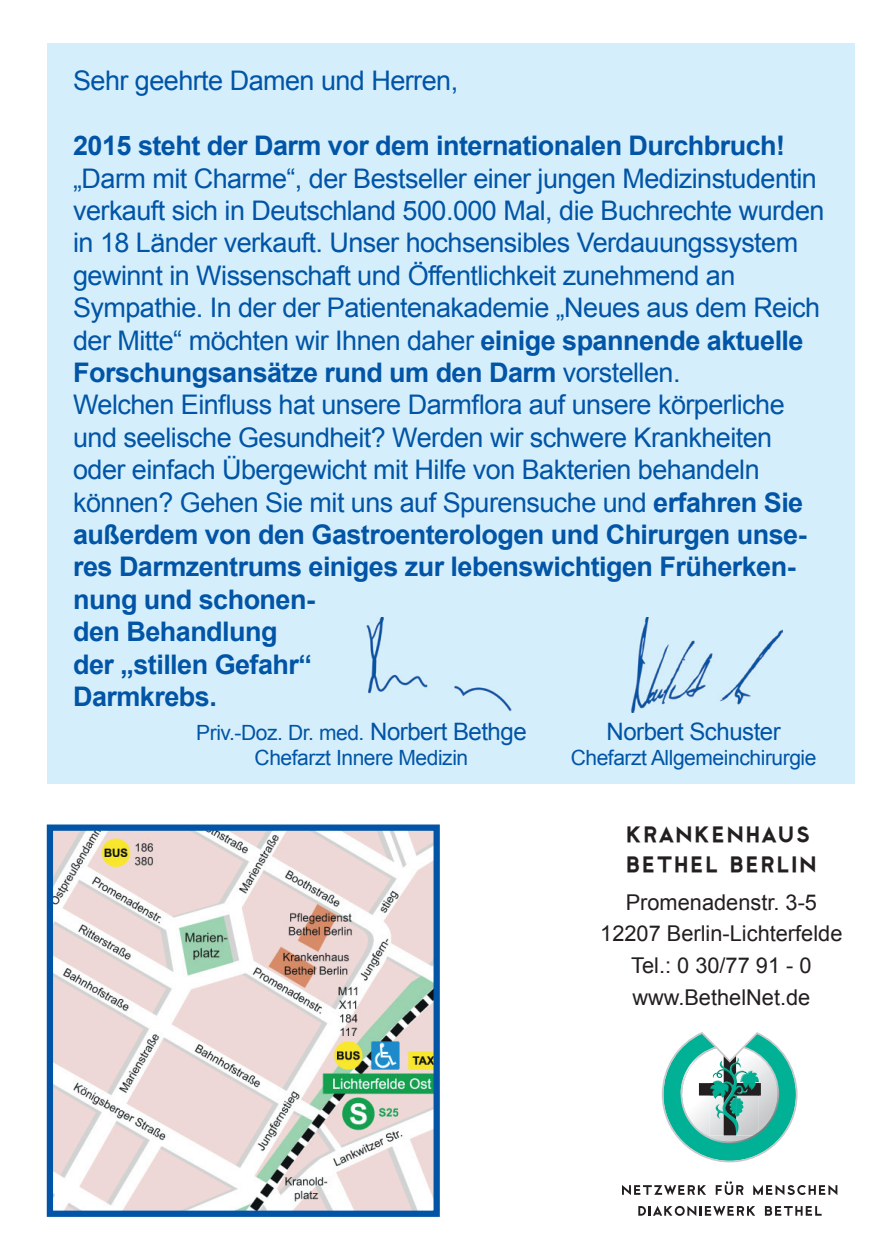
<style>
.page{position:relative;width:893px;height:1259px;background:#fff}
.page>*{position:absolute;margin:0;border:0;box-sizing:border-box;transform-origin:0 0}
.t1{font:27.6px/30px "Cityof";color:#231f20}
.t2{font:27px/32.4px "Arial";letter-spacing:-.02em;color:#0154a6}
.t3{font:700 27px "Arial";letter-spacing:-.02em;color:#0154a6}
.t4{font:24px "Arial";letter-spacing:-.02em;color:#0154a6}
.t5{font:21.9px/31.8px "Arial";color:#231f20;text-align:center}
.t6{font:21px/25.2px "Arial";letter-spacing:-.02em;color:#0154a6;text-align:center}
.s1{font-weight:700}
.s2{font-size:24px}
</style>
<div class="page">
<svg style="left:622px;top:1185px;width:84px;height:10px"></svg>
<svg style="left:716px;top:1181px;width:27px;height:14px"></svg>
<svg style="left:753px;top:1185px;width:84px;height:10px"></svg>
<svg style="left:638px;top:1205px;width:117px;height:11px"></svg>
<svg style="left:765px;top:1206px;width:57px;height:9px"></svg>
<svg style="left:662px;top:1032px;width:135px;height:130px"></svg>
<div style="left:47px;top:43px;width:808px;height:740px;background:#d4effb"></div>
<img style="left:54px;top:831px;width:379px;height:378px">
<div style="left:47px;top:824px;width:393px;height:392px;border:6px solid #0154a6"></div>
<img style="left:366px;top:617px;width:146px;height:94px">
<img style="left:631px;top:617px;width:151px;height:95px">
<p class="t2" style="left:73px;top:65px;width:387px">Sehr geehrte Damen und Herren,</p>
<p class="t3" style="left:73px;top:128px;width:714px">2015 steht der Darm vor dem internationalen Durchbruch!</p>
<p class="t2" style="left:73px;top:162px;width:753px">„Darm mit Charme“, der Bestseller einer jungen Medizinstudentin verkauft sich in Deutschland 500.000 Mal, die Buchrechte wurden in 18 Länder verkauft. Unser hochsensibles Verdauungssystem gewinnt in Wissenschaft und Öffentlichkeit zunehmend an Sympathie. In der der Patientenakademie „Neues aus dem Reich der Mitte“ möchten wir Ihnen daher <span class="s1">einige spannende aktuelle Forschungsansätze rund um den Darm</span> vorstellen.<br>Welchen Einfluss hat unsere Darmflora auf unsere körperliche und seelische Gesundheit? Werden wir schwere Krankheiten oder einfach Übergewicht mit Hilfe von Bakterien behandeln können? Gehen Sie mit uns auf Spurensuche und <span class="s1">erfahren Sie außerdem von den Gastroenterologen und Chirurgen unse&shy;res Darmzentrums einiges zur lebenswichtigen Früherken&shy;nung und schonen-<br>den Behandlung<br>der „stillen Gefahr“<br>Darmkrebs.</span></p>
<p class="t6" style="left:196px;top:720px;width:332px">Priv.-Doz. Dr. med. <span class="s2">Norbert Bethge<br></span>Chefarzt Innere Medizin</p>
<p class="t4" style="left:607px;top:716px;width:176px">Norbert Schuster</p>
<p class="t6" style="left:571px;top:745px;width:247px">Chefarzt Allgemeinchirurgie</p>
<p class="t1" style="left:625px;top:817px;width:194px">krankenhaus bethel berlin</p>
<p class="t5" style="left:600px;top:886px;width:244px">Promenadenstr. 3-5<br>12207 Berlin-Lichterfelde<br>Tel.: 0 30/77 91 - 0 www.BethelNet.de</p>
</div>
